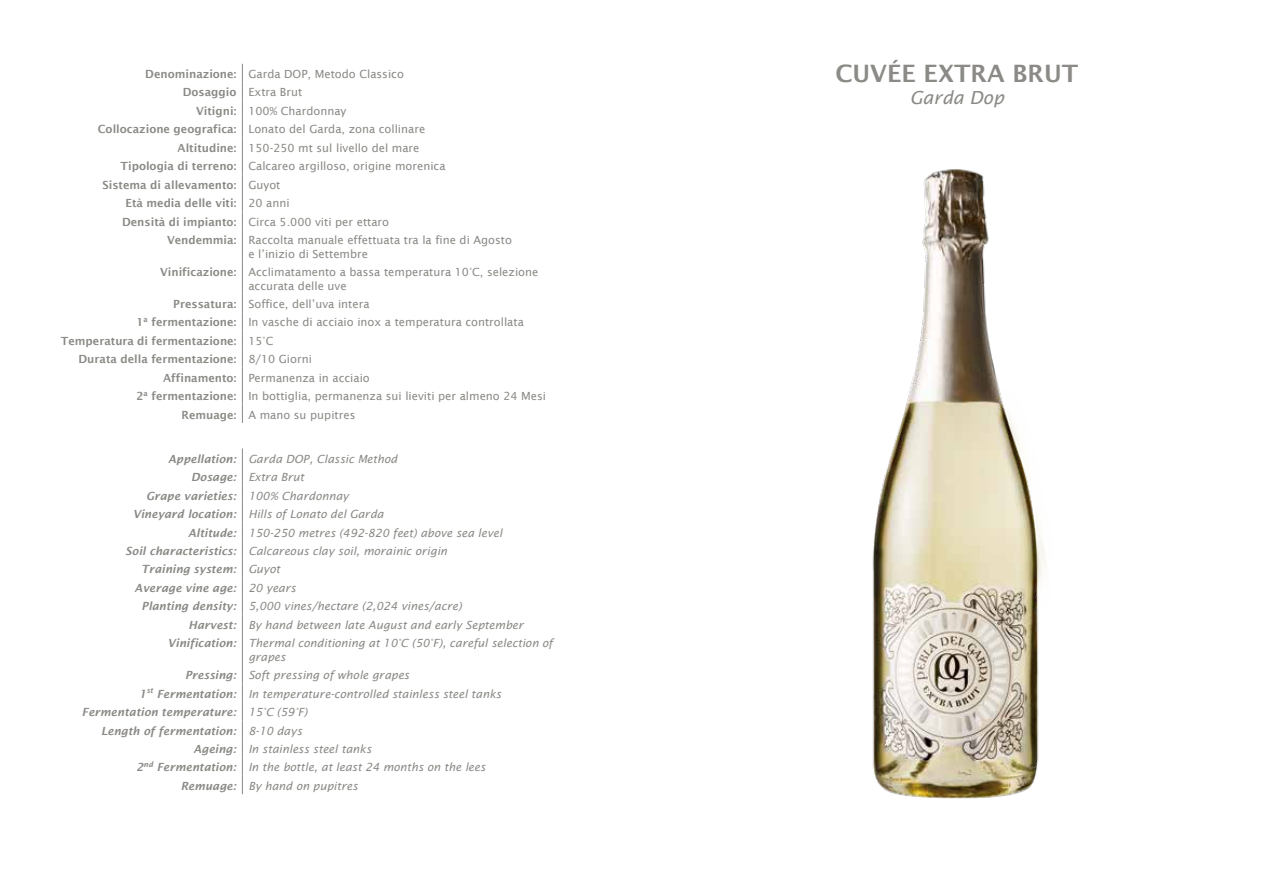
<style>
.page{position:relative;width:1276px;height:893px;background:#fff}
.page>*{position:absolute;margin:0;border:0;box-sizing:border-box;transform-origin:0 0}
.t1{font:600 24px "Lucida Sans";color:#8b8a86}
.t2{font:italic 18px "Lucida Sans";color:#8b8a86}
.t3{font:11.25px/18.5px "Lucida Sans";color:#8b8a86}
.t4{font:italic 11.25px "Lucida Sans";color:#8b8a86}
.t5{font:italic 600 11.25px "Lucida Sans";color:#8b8a86}
.t6{font:600 11.25px "Lucida Sans";color:#8b8a86}
.s1{font-weight:600}
.s2{font-weight:400}
</style>
<div class="page">
<svg style="left:242px;top:64px;width:1px;height:166px"></svg>
<hr style="left:242px;top:230px;width:1px;height:32px;background:#8b8a86">
<hr style="left:242px;top:262px;width:1px;height:32px;background:#8b8a86">
<svg style="left:242px;top:294px;width:1px;height:129px"></svg>
<svg style="left:242px;top:448px;width:1px;height:185px"></svg>
<hr style="left:242px;top:633px;width:1px;height:32px;background:#8b8a86">
<svg style="left:242px;top:665px;width:1px;height:129px"></svg>
<img style="left:872px;top:169px;width:173px;height:630px">
<p class="t3" style="left:145px;top:65px;width:260px"><span class="s1">Denominazione:</span> Garda DOP, Metodo Classico</p>
<p class="t3" style="left:183px;top:83px;width:121px"><span class="s1">Dosaggio</span> Extra Brut</p>
<p class="t3" style="left:196px;top:102px;width:152px"><span class="s1">Vitigni:</span> 100% Chardonnay</p>
<p class="t3" style="left:98px;top:120px;width:329px"><span class="s1">Collocazione geografica:</span> Lonato del Garda, zona collinare</p>
<p class="t3" style="left:178px;top:139px;width:243px"><span class="s1">Altitudine:</span> 150-250 mt sul livello del mare</p>
<p class="t3" style="left:120px;top:157px;width:326px"><span class="s1">Tipologia di terreno:</span> Calcareo argilloso, origine morenica</p>
<p class="t6" style="left:102px;top:178px;width:180px">Sistema di allevamento: <span class="s2">Guyot</span></p>
<p class="t6" style="left:125px;top:197px;width:166px">Età media delle viti: <span class="s2">20 anni</span></p>
<p class="t3" style="left:122px;top:212px;width:268px"><span class="s1">Densità di impianto:</span> Circa 5.000 viti per ettaro</p>
<p class="t3" style="left:167px;top:231px;width:346px"><span class="s1">Vendemmia:</span> Raccolta manuale effettuata tra la fine di Agosto</p>
<p class="t3" style="left:160px;top:244px;width:380px;text-indent:88px">e l’inizio di Settembre<br><span class="s1">Vinificazione:</span> Acclimatamento a bassa temperatura 10°C, selezione</p>
<p class="t3" style="left:248px;top:276px;width:100px">accurata delle uve</p>
<p class="t3" style="left:173px;top:295px;width:198px"><span class="s1">Pressatura:</span> Soffice, dell’uva intera</p>
<p class="t3" style="left:136px;top:313px;width:389px"><span class="s1">1</span><sup>a</sup> <span class="s1">fermentazione:</span> In vasche di acciaio inox a temperatura controllata</p>
<p class="t6" style="left:61px;top:334px;width:214px">Temperatura di fermentazione: <span class="s2">15°C</span></p>
<p class="t6" style="left:78px;top:353px;width:235px">Durata della fermentazione: <span class="s2">8/10 Giorni</span></p>
<p class="t3" style="left:163px;top:369px;width:208px"><span class="s1">Affinamento:</span> Permanenza in acciaio</p>
<p class="t3" style="left:136px;top:387px;width:411px"><span class="s1">2</span><sup>a</sup> <span class="s1">fermentazione:</span> In bottiglia, permanenza sui lieviti per almeno 24 Mesi</p>
<p class="t3" style="left:181px;top:405px;width:175px"><span class="s1">Remuage:</span> A mano su pupitres</p>
<p class="t4" style="left:168px;top:452px;width:231px"><span class="s1">Appellation:</span> Garda DOP, Classic Method</p>
<p class="t4" style="left:191px;top:471px;width:114px"><span class="s1">Dosage:</span> Extra Brut</p>
<p class="t5" style="left:146px;top:489px;width:204px">Grape varieties: <span class="s2">100% Chardonnay</span></p>
<p class="t4" style="left:133px;top:508px;width:252px"><span class="s1">Vineyard location:</span> Hills of Lonato del Garda</p>
<p class="t4" style="left:188px;top:526px;width:316px"><span class="s1">Altitude:</span> 150-250 metres (492-820 feet) above sea level</p>
<p class="t4" style="left:125px;top:544px;width:323px"><span class="s1">Soil characteristics:</span> Calcareous clay soil, morainic origin</p>
<p class="t5" style="left:141px;top:563px;width:140px">Training system: <span class="s2">Guyot</span></p>
<p class="t5" style="left:135px;top:581px;width:163px">Average vine age: <span class="s2">20 years</span></p>
<p class="t4" style="left:142px;top:600px;width:322px"><span class="s1">Planting density:</span> 5,000 vines/hectare (2,024 vines/acre)</p>
<p class="t4" style="left:189px;top:618px;width:336px"><span class="s1">Harvest:</span> By hand between late August and early September</p>
<p class="t4" style="left:168px;top:637px;width:387px"><span class="s1">Vinification:</span> Thermal conditioning at 10°C (50°F), careful selection of</p>
<p class="t4" style="left:248px;top:650px;width:39px">grapes</p>
<p class="t4" style="left:185px;top:669px;width:226px"><span class="s1">Pressing:</span> Soft pressing of whole grapes</p>
<p class="t4" style="left:139px;top:687px;width:364px"><span class="s1">1</span><sup>st</sup> <span class="s1">Fermentation:</span> In temperature-controlled stainless steel tanks</p>
<p class="t5" style="left:82px;top:706px;width:227px">Fermentation temperature: <span class="s2">15°C (59°F)</span></p>
<p class="t5" style="left:101px;top:724px;width:203px">Length of fermentation: <span class="s2">8-10 days</span></p>
<p class="t4" style="left:193px;top:743px;width:179px"><span class="s1">Ageing:</span> In stainless steel tanks</p>
<p class="t4" style="left:136px;top:761px;width:351px"><span class="s1">2</span><sup>nd</sup> <span class="s1">Fermentation:</span> In the bottle, at least 24 months on the lees</p>
<p class="t4" style="left:181px;top:779px;width:179px"><span class="s1">Remuage:</span> By hand on pupitres</p>
<h1 class="t1" style="left:835px;top:60px;width:244px">CUVÉE EXTRA BRUT</h1>
<h2 class="t2" style="left:910px;top:87px;width:96px">Garda Dop</h2>
</div>
